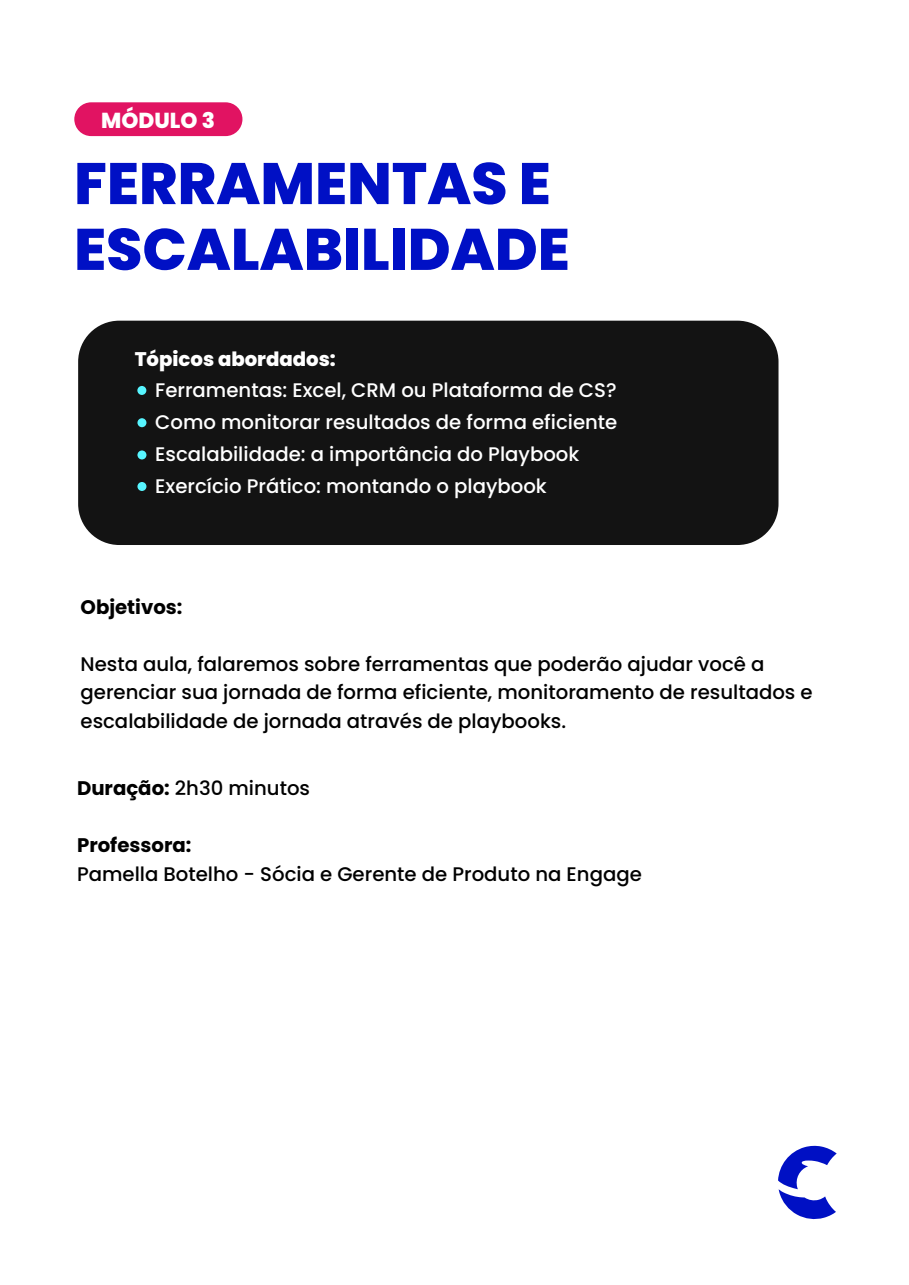
<style>
.page{position:relative;width:909px;height:1285px;background:#fff}
.page>*{position:absolute;margin:0;border:0;box-sizing:border-box;transform-origin:0 0}
.t1{font:800 58.43px/65.8px "Poppins";color:#0010c5}
.t2{font:800 21.67px "Poppins";color:#fff}
.t3{font:500 19.65px/28.5px "Poppins";color:#000}
.t4{font:500 19.65px/31.9px "Poppins";color:#fff}
.t5{font:700 19.65px "Poppins";color:#000}
.t6{font:800 19.65px "Poppins";color:#fff}
.s1{font-weight:700}
</style>
<div class="page">
<svg style="left:778px;top:1145px;width:58px;height:75px"></svg>
<div style="left:74px;top:102px;width:168px;height:34px;background:#e11362;border-radius:17px"></div>
<div style="left:78px;top:321px;width:700px;height:224px;background:#131313;border-radius:41px"></div>
<div style="left:137px;top:386px;width:9px;height:9px;background:#57f5ff;border-radius:50%"></div>
<div style="left:137px;top:418px;width:9px;height:9px;background:#57f5ff;border-radius:50%"></div>
<div style="left:137px;top:450px;width:9px;height:9px;background:#57f5ff;border-radius:50%"></div>
<div style="left:137px;top:482px;width:9px;height:9px;background:#57f5ff;border-radius:50%"></div>
<p class="t2" style="left:101px;top:108px;width:115px">MÓDULO 3</p>
<h1 class="t1" style="left:74px;top:151px;width:497px">FERRAMENTAS E<br>ESCALABILIDADE</h1>
<p class="t6" style="left:135px;top:347px;width:202px">Tópicos abordados:</p>
<p class="t4" style="left:155px;top:374px;width:463px">Ferramentas: Excel, CRM ou Plataforma de CS?<br>Como monitorar resultados de forma eficiente Escalabilidade: a importância do Playbook Exercício Prático: montando o playbook</p>
<p class="t5" style="left:80px;top:595px;width:103px">Objetivos:</p>
<p class="t3" style="left:80px;top:650px;width:733px">Nesta aula, falaremos sobre ferramentas que poderão ajudar você a gerenciar sua jornada de forma eficiente, monitoramento de resultados e escalabilidade de jornada através de playbooks.</p>
<p class="t3" style="left:77px;top:774px;width:234px"><span class="s1">Duração:</span> 2h30 minutos</p>
<p class="t5" style="left:77px;top:834px;width:116px">Professora:</p>
<p class="t3" style="left:77px;top:860px;width:566px">Pamella Botelho - Sócia e Gerente de Produto na Engage</p>
</div>
